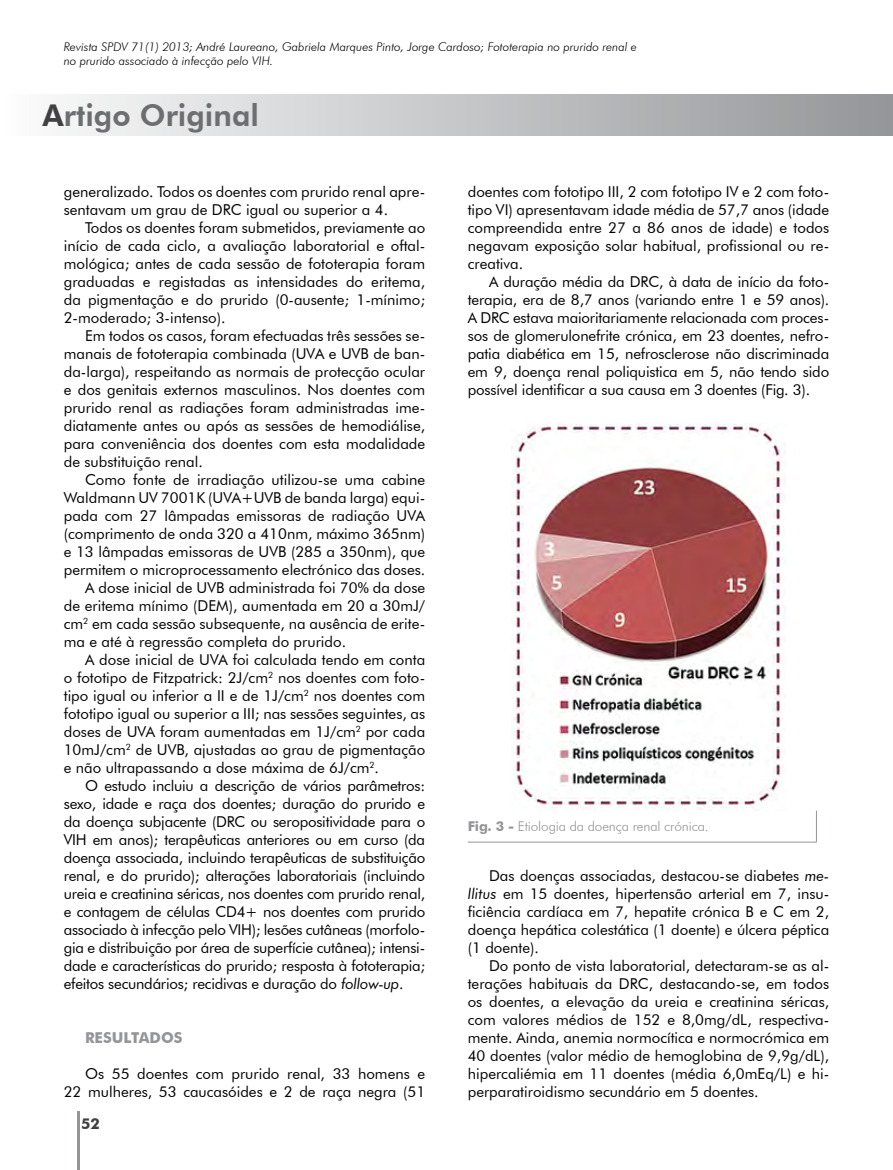
<style>
.page{position:relative;width:893px;height:1170px;background:#fff}
.page>*{position:absolute;margin:0;border:0;box-sizing:border-box;transform-origin:0 0}
.t1{font:800 30px "Futura BT";color:#6d6e71}
.t2{font:15px/18px "Futura BT";color:#000;text-align:justify}
.t3{font:700 15px "Futura BT";color:#939598}
.t4{font:700 15px "Futura BT";color:#414042}
.t5{font:300 13.5px "Futura BT";letter-spacing:-.01em;color:#939598}
.t6{font:italic 300 12px/14.4px "Futura BT";color:#000}
.s1{color:#414042}
.s2{font-style:italic}
.s3{font-weight:700}
</style>
<div class="page">
<div style="left:0;top:94px;width:893px;height:41px;background:linear-gradient(to right,#fcfcfd,#939598)"></div>
<hr style="left:77px;top:1111px;width:3px;height:58px;background:#939598">
<hr style="left:816px;top:810px;width:1px;height:31px;background:#939598">
<hr style="left:468px;top:841px;width:349px;height:1px;background:#939598">
<img style="left:511px;top:424px;width:274px;height:385px">
<p class="t6" style="left:64px;top:39px;width:575px">Revista SPDV 71(1) 2013; André Laureano, Gabriela Marques Pinto, Jorge Cardoso; Fototerapia no prurido renal e no prurido associado à infecção pelo VIH.</p>
<h1 class="t1" style="left:43px;top:97px;width:218px"><span class="s1">A</span>rtigo Original</h1>
<p class="t2" style="left:64px;top:182px;width:363px">generalizado. Todos os doentes com prurido renal apre&shy;sentavam um grau de DRC igual ou superior a 4.</p>
<p class="t2" style="left:64px;top:218px;width:363px;text-indent:21px">Todos os doentes foram submetidos, previamente ao início de cada ciclo, a avaliação laboratorial e oftal&shy;mológica; antes de cada sessão de fototerapia foram graduadas e registadas as intensidades do eritema, da pigmentação e do prurido (0-ausente; 1-mínimo; 2-moderado; 3-intenso).</p>
<p class="t2" style="left:64px;top:326px;width:363px;text-indent:21px">Em todos os casos, foram efectuadas três sessões se&shy;manais de fototerapia combinada (UVA e UVB de ban&shy;da-larga), respeitando as normais de protecção ocular e dos genitais externos masculinos. Nos doentes com prurido renal as radiações foram administradas ime&shy;diatamente antes ou após as sessões de hemodiálise, para conveniência dos doentes com esta modalidade de substituição renal.</p>
<p class="t2" style="left:85px;top:470px;width:342px">Como fonte de irradiação utilizou-se uma cabine</p>
<p class="t2" style="left:64px;top:488px;width:363px">Waldmann UV 7001K (UVA+UVB de banda larga) equi-</p>
<p class="t2" style="left:64px;top:506px;width:363px">pada com 27 lâmpadas emissoras de radiação UVA</p>
<p class="t2" style="left:64px;top:524px;width:363px">(comprimento de onda 320 a 410nm, máximo 365nm)</p>
<p class="t2" style="left:64px;top:542px;width:363px">e 13 lâmpadas emissoras de UVB (285 a 350nm), que</p>
<p class="t2" style="left:64px;top:560px;width:363px">permitem o microprocessamento electrónico das doses.</p>
<p class="t2" style="left:85px;top:578px;width:342px">A dose inicial de UVB administrada foi 70% da dose</p>
<p class="t2" style="left:64px;top:596px;width:363px">de eritema mínimo (DEM), aumentada em 20 a 30mJ/</p>
<p class="t2" style="left:64px;top:614px;width:363px">cm<sup>2</sup> em cada sessão subsequente, na ausência de erite-</p>
<p class="t2" style="left:64px;top:632px;width:284px">ma e até à regressão completa do prurido.</p>
<p class="t2" style="left:85px;top:650px;width:342px">A dose inicial de UVA foi calculada tendo em conta</p>
<p class="t2" style="left:64px;top:668px;width:363px">o fototipo de Fitzpatrick: 2J/cm<sup>2</sup> nos doentes com foto-</p>
<p class="t2" style="left:64px;top:686px;width:363px">tipo igual ou inferior a II e de 1J/cm<sup>2</sup> nos doentes com</p>
<p class="t2" style="left:64px;top:704px;width:363px">fototipo igual ou superior a III; nas sessões seguintes, as</p>
<p class="t2" style="left:64px;top:722px;width:363px">doses de UVA foram aumentadas em 1J/cm<sup>2</sup> por cada</p>
<p class="t2" style="left:64px;top:740px;width:363px">10mJ/cm<sup>2</sup> de UVB, ajustadas ao grau de pigmentação</p>
<p class="t2" style="left:64px;top:758px;width:317px">e não ultrapassando a dose máxima de 6J/cm<sup>2</sup>.</p>
<p class="t2" style="left:85px;top:776px;width:342px">O estudo incluiu a descrição de vários parâmetros:</p>
<p class="t2" style="left:64px;top:794px;width:363px">sexo, idade e raça dos doentes; duração do prurido e</p>
<p class="t2" style="left:64px;top:812px;width:363px">da doença subjacente (DRC ou seropositividade para o</p>
<p class="t2" style="left:64px;top:830px;width:363px">VIH em anos); terapêuticas anteriores ou em curso (da</p>
<p class="t2" style="left:64px;top:848px;width:363px">doença associada, incluindo terapêuticas de substituição</p>
<p class="t2" style="left:64px;top:866px;width:363px">renal, e do prurido); alterações laboratoriais (incluindo</p>
<p class="t2" style="left:64px;top:884px;width:363px">ureia e creatinina séricas, nos doentes com prurido renal,</p>
<p class="t2" style="left:64px;top:902px;width:363px">e contagem de células CD4+ nos doentes com prurido</p>
<p class="t2" style="left:64px;top:920px;width:363px">associado à infecção pelo VIH); lesões cutâneas (morfolo-</p>
<p class="t2" style="left:64px;top:938px;width:363px">gia e distribuição por área de superfície cutânea); intensi-</p>
<p class="t2" style="left:64px;top:956px;width:363px">dade e características do prurido; resposta à fototerapia;</p>
<p class="t2" style="left:64px;top:974px;width:341px">efeitos secundários; recidivas e duração do <span class="s2">follow-up</span>.</p>
<p class="t3" style="left:85px;top:1028px;width:99px">RESULTADOS</p>
<p class="t2" style="left:64px;top:1064px;width:363px;text-align:right">Os 55 doentes com prurido renal, 33 homens e<br>22 mulheres, 53 caucasóides e 2 de raça negra (51</p>
<p class="t4" style="left:81px;top:1114px;width:20px">52</p>
<p class="t2" style="left:468px;top:182px;width:363px">doentes com fototipo III, 2 com fototipo IV e 2 com foto&shy;tipo VI) apresentavam idade média de 57,7 anos (idade compreendida entre 27 a 86 anos de idade) e todos negavam exposição solar habitual, profissional ou re&shy;creativa.</p>
<p class="t2" style="left:468px;top:272px;width:363px;text-indent:21px">A duração média da DRC, à data de início da foto&shy;terapia, era de 8,7 anos (variando entre 1 e 59 anos).<br>A DRC estava maioritariamente relacionada com proces&shy;sos de glomerulonefrite crónica, em 23 doentes, nefro&shy;patia diabética em 15, nefrosclerose não discriminada em 9, doença renal poliquistica em 5, não tendo sido possível identificar a sua causa em 3 doentes (Fig. 3).</p>
<p class="t5" style="left:468px;top:818px;width:243px"><span class="s3">Fig. 3 -</span> Etiologia da doença renal crónica.</p>
<p class="t2" style="left:468px;top:866px;width:363px;text-indent:21px">Das doenças associadas, destacou-se diabetes <span class="s2">me&shy;llitus</span> em 15 doentes, hipertensão arterial em 7, insu&shy;ficiência cardíaca em 7, hepatite crónica B e C em 2, doença hepática colestática (1 doente) e úlcera péptica (1 doente).</p>
<p class="t2" style="left:468px;top:956px;width:363px;text-indent:21px">Do ponto de vista laboratorial, detectaram-se as al&shy;terações habituais da DRC, destacando-se, em todos os doentes, a elevação da ureia e creatinina séricas, com valores médios de 152 e 8,0mg/dL, respectiva&shy;mente. Ainda, anemia normocítica e normocrómica em 40 doentes (valor médio de hemoglobina de 9,9g/dL), hipercaliémia em 11 doentes (média 6,0mEq/L) e hi&shy;perparatiroidismo secundário em 5 doentes.</p>
</div>
